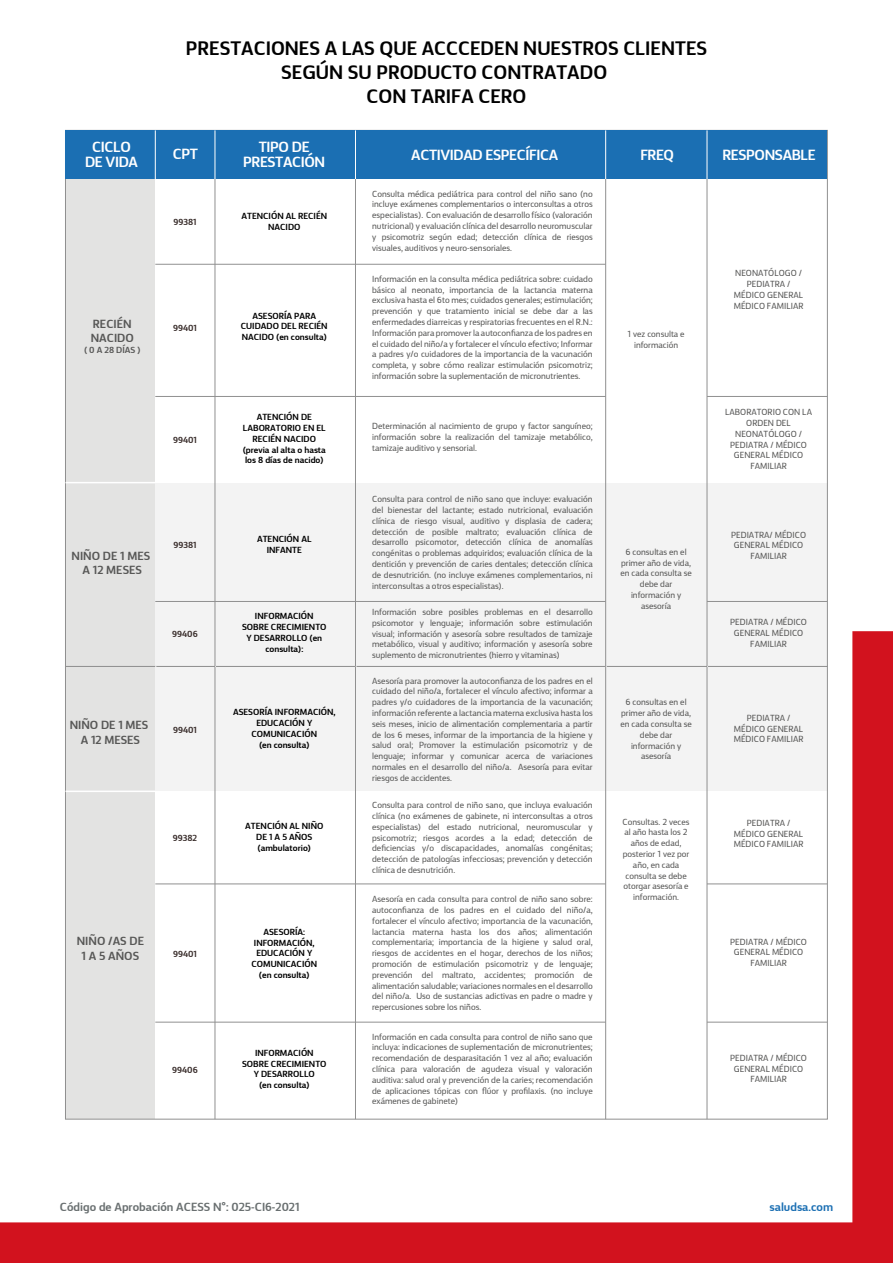
<style>
.page{position:relative;width:893px;height:1263px;background:#fff}
.page>*{position:absolute;margin:0;border:0;box-sizing:border-box;transform-origin:0 0}
.t1{font:700 19.8px/23.9px "FS Silas Sans Web";color:#000;text-align:center}
.t2{font:700 15px/15px "FS Silas Sans Web";letter-spacing:-.025em;color:#fff;text-align:center}
.t3{font:700 12px/14.4px "FS Silas Sans Web";color:#575756;text-align:center}
.t4{font:700 12px "FS Silas Sans Web";color:#696f70}
.t5{font:700 12px "FS Silas Sans Web";color:#1b6fb3}
.t6{font:9px/10.8px "FS Silas Sans Web";color:#575756;text-align:center}
.t7{font:700 9px/10.8px "FS Silas Sans Web";color:#000;text-align:center}
.t8{font:700 9px "FS Silas Sans Web";color:#372b29}
.t9{font:700 9px "FS Silas Sans Web";color:#575756}
</style>
<div class="page">
<svg style="left:0;top:631px;width:893px;height:632px"></svg>
<div style="left:155px;top:483px;width:672px;height:183px;background:#f3f3f3"></div>
<div style="left:65px;top:179px;width:90px;height:487px;background:#e3e3e2"></div>
<div style="left:65px;top:130px;width:762px;height:49px;background:#1b6fb3"></div>
<hr style="left:215px;top:130px;width:1px;height:49px;background:#fff">
<hr style="left:155px;top:130px;width:1px;height:49px;background:#fff">
<hr style="left:355px;top:130px;width:1px;height:49px;background:#fff">
<hr style="left:605px;top:130px;width:1px;height:49px;background:#fff">
<hr style="left:215px;top:179px;width:1px;height:487px;background:#909090">
<hr style="left:355px;top:179px;width:1px;height:487px;background:#909090">
<hr style="left:605px;top:179px;width:1px;height:487px;background:#909090">
<hr style="left:707px;top:130px;width:1px;height:49px;background:#fff">
<hr style="left:707px;top:179px;width:1px;height:487px;background:#909090">
<hr style="left:155px;top:264px;width:451px;height:1px;background:#909090">
<hr style="left:155px;top:396px;width:451px;height:1px;background:#909090">
<hr style="left:155px;top:601px;width:451px;height:1px;background:#909090">
<hr style="left:707px;top:396px;width:120px;height:1px;background:#909090">
<hr style="left:65px;top:482px;width:90px;height:1px;background:#fff">
<hr style="left:707px;top:601px;width:120px;height:1px;background:#909090">
<div style="left:155px;top:666px;width:672px;height:125px;background:#f3f3f3"></div>
<div style="left:65px;top:666px;width:90px;height:453px;background:#e3e3e2"></div>
<hr style="left:215px;top:666px;width:1px;height:453px;background:#909090">
<hr style="left:355px;top:666px;width:1px;height:453px;background:#909090">
<hr style="left:605px;top:666px;width:1px;height:453px;background:#909090">
<hr style="left:707px;top:666px;width:1px;height:453px;background:#909090">
<hr style="left:155px;top:884px;width:451px;height:1px;background:#909090">
<hr style="left:155px;top:1022px;width:451px;height:1px;background:#909090">
<hr style="left:707px;top:884px;width:120px;height:1px;background:#909090">
<hr style="left:707px;top:1022px;width:120px;height:1px;background:#909090">
<hr style="left:65px;top:790px;width:90px;height:2px;background:#fff">
<h1 class="t1" style="left:186px;top:36px;width:523px">PRESTACIONES A LAS QUE ACCCEDEN NUESTROS CLIENTES<br>SEGÚN SU PRODUCTO CONTRATADO<br>CON TARIFA CERO</h1>
<h2 class="t2" style="left:85px;top:139px;width:54px">CICLO<br>DE VIDA</h2>
<h2 class="t2" style="left:173px;top:146px;width:27px">CPT</h2>
<h2 class="t2" style="left:243px;top:139px;width:84px">TIPO DE<br>PRESTACIÓN</h2>
<h2 class="t2" style="left:411px;top:147px;width:148px">ACTIVIDAD ESPECÍFICA</h2>
<h2 class="t2" style="left:640px;top:147px;width:35px">FREQ</h2>
<h2 class="t2" style="left:722px;top:147px;width:95px">RESPONSABLE</h2>
<p class="t8" style="left:173px;top:217px;width:25px">99381</p>
<p class="t7" style="left:241px;top:210px;width:87px">ATENCIÓN AL RECIÉN<br>NACIDO</p>
<p class="t6" style="left:372px;top:188px;width:222px;text-align:justify">Consulta médica pediátrica para control del niño sano (no incluye exámenes complementarios o interconsultas a otros especialistas). Con evaluación de desarrollo físico (valoración nutricional) y evaluación clínica del desarrollo neuromuscular y psicomotriz según edad; detección clínica de riesgos visuales, auditivos y neuro-sensoriales.</p>
<h3 class="t3" style="left:91px;top:316px;width:45px;text-align:left">RECIÉN<br>NACIDO</h3>
<p class="t9" style="left:84px;top:344px;width:58px">( 0 A 28 DÍAS )</p>
<p class="t8" style="left:173px;top:322px;width:25px">99401</p>
<p class="t7" style="left:241px;top:310px;width:88px">ASESORÍA PARA<br>CUIDADO DEL RECIÉN<br>NACIDO (en consulta)</p>
<p class="t6" style="left:372px;top:273px;width:222px;text-align:justify">Información en la consulta médica pediátrica sobre: cuidado básico al neonato, importancia de la lactancia materna exclusiva hasta el 6to mes; cuidados generales; estimulación; prevención y que tratamiento inicial se debe dar a las enfermedades diarreicas y respiratorias frecuentes en el R.N.:<br>Información para promover la autoconfianza de los padres en el cuidado del niño/a y fortalecer el vínculo efectivo; Informar a padres y/o cuidadores de la importancia de la vacunación completa, y sobre cómo realizar estimulación psicomotriz; información sobre la suplementación de micronutrientes.</p>
<p class="t6" style="left:627px;top:328px;width:59px">1 vez consulta e información</p>
<p class="t6" style="left:734px;top:268px;width:71px">NEONATÓLOGO /<br>PEDIATRA /<br>MÉDICO GENERAL<br>MÉDICO FAMILIAR</p>
<p class="t8" style="left:173px;top:434px;width:25px">99401</p>
<p class="t7" style="left:243px;top:412px;width:85px">ATENCIÓN DE<br>LABORATORIO EN EL<br>RECIÉN NACIDO (previa al alta o hasta los 8 días de nacido)</p>
<p class="t6" style="left:372px;top:421px;width:222px;text-align:justify">Determinación al nacimiento de grupo y factor sanguíneo; información sobre la realización del tamizaje metabólico, tamizaje auditivo y sensorial.</p>
<p class="t6" style="left:725px;top:406px;width:88px">LABORATORIO CON LA<br>ORDEN DEL<br>NEONATÓLOGO /<br>PEDIATRA / MÉDICO<br>GENERAL MÉDICO<br>FAMILIAR</p>
<h3 class="t3" style="left:72px;top:548px;width:80px">NIÑO DE 1 MES<br>A 12 MESES</h3>
<p class="t8" style="left:173px;top:539px;width:25px">99381</p>
<p class="t7" style="left:257px;top:534px;width:56px">ATENCIÓN AL<br>INFANTE</p>
<p class="t6" style="left:372px;top:494px;width:222px;text-align:justify">Consulta para control de niño sano que incluye: evaluación del bienestar del lactante; estado nutricional, evaluación clínica de riesgo visual, auditivo y displasia de cadera; detección de posible maltrato; evaluación clínica de desarrollo psicomotor, detección clínica de anomalías congénitas o problemas adquiridos; evaluación clínica de la dentición y prevención de caries dentales; detección clínica de desnutrición. (no incluye exámenes complementarios, ni interconsultas a otros especialistas).</p>
<p class="t8" style="left:172px;top:629px;width:27px">99406</p>
<p class="t7" style="left:242px;top:611px;width:86px">INFORMACIÓN<br>SOBRE CRECIMIENTO<br>Y DESARROLLO (en consulta):</p>
<p class="t6" style="left:372px;top:606px;width:222px;text-align:justify">Información sobre posibles problemas en el desarrollo psicomotor y lenguaje; información sobre estimulación visual; información y asesoría sobre resultados de tamizaje metabólico, visual y auditivo; información y asesoría sobre suplemento de micronutrientes (hierro y vitaminas)</p>
<p class="t6" style="left:620px;top:546px;width:73px">6 consultas en el primer año de vida, en cada consulta se debe dar información y asesoría</p>
<p class="t6" style="left:731px;top:529px;width:76px">PEDIATRA/ MÉDICO<br>GENERAL MÉDICO<br>FAMILIAR</p>
<p class="t6" style="left:730px;top:617px;width:78px">PEDIATRA / MÉDICO<br>GENERAL MÉDICO<br>FAMILIAR</p>
<h3 class="t3" style="left:70px;top:718px;width:80px">NIÑO DE 1 MES<br>A 12 MESES</h3>
<p class="t8" style="left:173px;top:724px;width:25px">99401</p>
<p class="t7" style="left:233px;top:706px;width:104px">ASESORÍA INFORMACIÓN,<br>EDUCACIÓN Y<br>COMUNICACIÓN<br>(en consulta)</p>
<p class="t6" style="left:372px;top:675px;width:222px;text-align:justify">Asesoría para promover la autoconfianza de los padres en el cuidado del niño/a, fortalecer el vínculo afectivo; informar a padres y/o cuidadores de la importancia de la vacunación; información referente a lactancia materna exclusiva hasta los seis meses, inicio de alimentación complementaria a partir de los 6 meses, informar de la importancia de la higiene y salud oral; Promover la estimulación psicomotriz y de lenguaje; informar y comunicar acerca de variaciones normales en el desarrollo del niño/a. Asesoría para evitar riesgos de accidentes.</p>
<p class="t6" style="left:620px;top:697px;width:73px">6 consultas en el primer año de vida, en cada consulta se debe dar información y asesoría</p>
<p class="t6" style="left:734px;top:712px;width:71px">PEDIATRA /<br>MÉDICO GENERAL<br>MÉDICO FAMILIAR</p>
<p class="t8" style="left:173px;top:832px;width:26px">99382</p>
<h3 class="t3" style="left:77px;top:934px;width:69px">NIÑO /AS DE<br>1 A 5 AÑOS</h3>
<p class="t8" style="left:173px;top:948px;width:25px">99401</p>
<p class="t7" style="left:245px;top:820px;width:80px">ATENCIÓN AL NIÑO<br>DE 1 A 5 AÑOS (ambulatorio)</p>
<p class="t7" style="left:251px;top:926px;width:67px">ASESORÍA:<br>INFORMACIÓN,<br>EDUCACIÓN Y<br>COMUNICACIÓN (en consulta)</p>
<p class="t6" style="left:372px;top:800px;width:222px;text-align:justify">Consulta para control de niño sano, que incluya evaluación clínica (no exámenes de gabinete, ni interconsultas a otros especialistas) del estado nutricional, neuromuscular y psicomotriz; riesgos acordes a la edad; detección de deficiencias y/o discapacidades, anomalías congénitas; detección de patologías infecciosas; prevención y detección clínica de desnutrición.</p>
<p class="t6" style="left:372px;top:894px;width:222px;text-align:justify">Asesoría en cada consulta para control de niño sano sobre: autoconfianza de los padres en el cuidado del niño/a, fortalecer el vínculo afectivo; importancia de la vacunación, lactancia materna hasta los dos años; alimentación complementaria; importancia de la higiene y salud oral, riesgos de accidentes en el hogar, derechos de los niños; promoción de estimulación psicomotriz y de lenguaje; prevención del maltrato, accidentes; promoción de alimentación saludable; variaciones normales en el desarrollo del niño/a. Uso de sustancias adictivas en padre o madre y repercusiones sobre los niños.</p>
<p class="t6" style="left:623px;top:816px;width:68px">Consultas. 2 veces al año hasta los 2 años de edad, posterior 1 vez por año, en cada consulta se debe otorgar asesoría e información.</p>
<p class="t6" style="left:734px;top:817px;width:71px">PEDIATRA /<br>MÉDICO GENERAL<br>MÉDICO FAMILIAR</p>
<p class="t6" style="left:730px;top:936px;width:78px">PEDIATRA / MÉDICO<br>GENERAL MÉDICO<br>FAMILIAR</p>
<p class="t8" style="left:172px;top:1065px;width:27px">99406</p>
<p class="t7" style="left:242px;top:1047px;width:86px">INFORMACIÓN<br>SOBRE CRECIMIENTO<br>Y DESARROLLO<br>(en consulta)</p>
<p class="t6" style="left:372px;top:1031px;width:222px;text-align:justify">Información en cada consulta para control de niño sano que incluya: indicaciones de suplementación de micronutrientes; recomendación de desparasitación 1 vez al año; evaluación clínica para valoración de agudeza visual y valoración auditiva: salud oral y prevención de la caries; recomendación de aplicaciones tópicas con flúor y profilaxis. (no incluye exámenes de gabinete)</p>
<p class="t6" style="left:730px;top:1052px;width:78px">PEDIATRA / MÉDICO<br>GENERAL MÉDICO<br>FAMILIAR</p>
<h3 class="t4" style="left:60px;top:1199px;width:241px">Código de Aprobación ACESS N°: 025-CI6-2021</h3>
<h3 class="t5" style="left:769px;top:1199px;width:65px">saludsa.com</h3>
</div>
